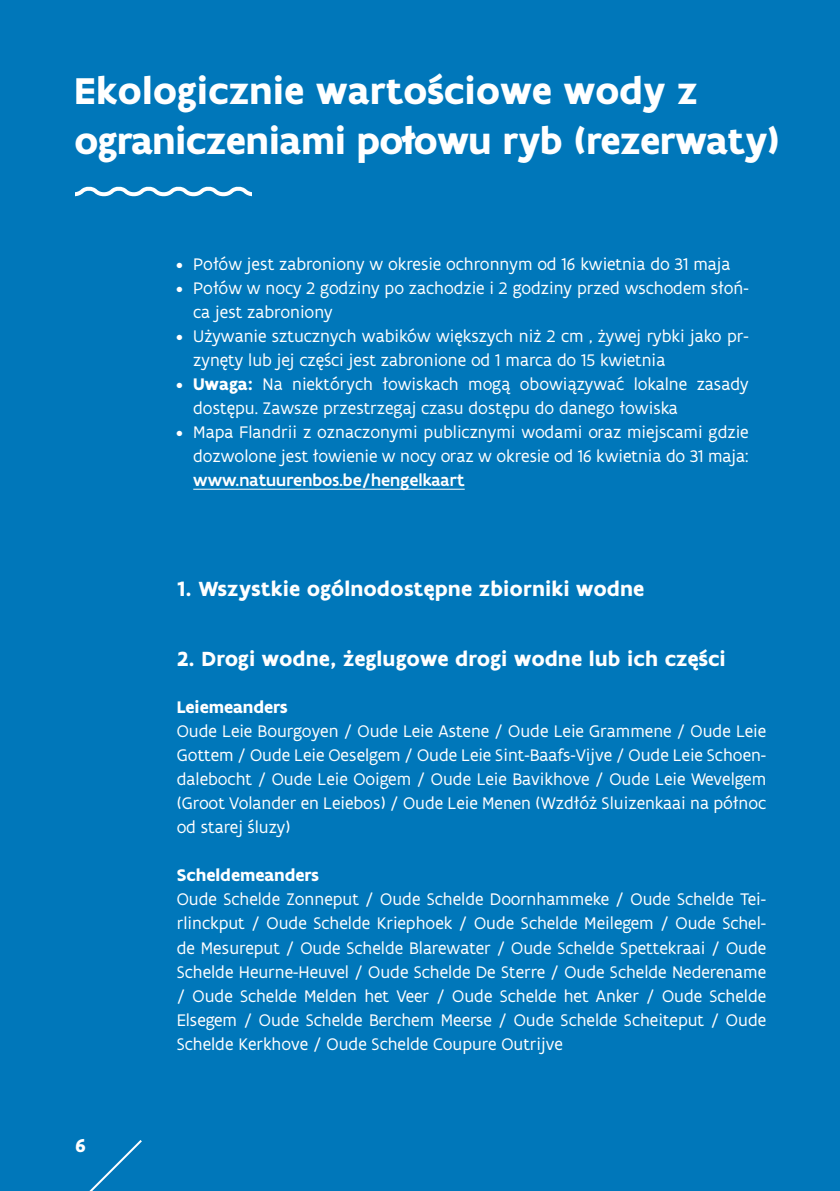
<style>
.page{position:relative;width:840px;height:1191px;background:#fff}
.page>*{position:absolute;margin:0;border:0;box-sizing:border-box;transform-origin:0 0}
.t1{font:700 40px/50px "Flanders Art Sans";letter-spacing:-.015em;color:#fff}
.t2{font:700 22px "Flanders Art Sans";letter-spacing:.005em;color:#fff}
.t3{font:700 20px "Flanders Art Sans";color:#fff}
.t4{font:18px/24px "Flanders Art Sans";color:#fff}
.t5{font:500 18px "Flanders Art Sans";color:#fff}
.t6{font:700 18px "Flanders Art Sans";color:#fff}
.s1{font-weight:700}
</style>
<div class="page">
<div style="left:0;top:0;width:839px;height:1191px;background:#0077ba"></div>
<hr style="left:193px;top:489px;width:271px;height:1px;background:#fff">
<svg style="left:89px;top:1140px;width:53px;height:51px"></svg>
<svg style="left:76px;top:186px;width:175px;height:11px"></svg>
<h1 class="t1" style="left:74px;top:66px;width:707px">Ekologicznie wartościowe wody z ograniczeniami połowu ryb (rezerwaty)</h1>
<p class="t4" style="left:176px;top:252px;width:555px">• Połów jest zabroniony w okresie ochronnym od 16 kwietnia do 31 maja</p>
<p class="t4" style="left:193px;top:276px;width:556px;text-indent:-17px">• Połów w nocy 2 godziny po zachodzie i 2 godziny przed wschodem słoń&shy;ca jest zabroniony</p>
<p class="t4" style="left:193px;top:324px;width:556px;text-indent:-17px">• Używanie sztucznych wabików większych niż 2 cm , żywej rybki jako pr&shy;zynęty lub jej części jest zabronione od 1 marca do 15 kwietnia</p>
<p class="t4" style="left:193px;top:372px;width:556px;text-indent:-17px">• <span class="s1">Uwaga:</span> Na niektórych łowiskach mogą obowiązywać lokalne zasady dostępu. Zawsze przestrzegaj czasu dostępu do danego łowiska</p>
<p class="t4" style="left:176px;top:420px;width:573px;text-align:right">• Mapa Flandrii z oznaczonymi publicznymi wodami oraz miejscami gdzie dozwolone jest łowienie w nocy oraz w okresie od 16 kwietnia do 31 maja:</p>
<p class="t5" style="left:193px;top:469px;width:273px">www.natuurenbos.be/hengelkaart</p>
<p class="t2" style="left:177px;top:575px;width:469px">1. Wszystkie ogólnodostępne zbiorniki wodne</p>
<p class="t3" style="left:75px;top:1133px;width:12px">6</p>
<p class="t2" style="left:177px;top:645px;width:550px">2. Drogi wodne, żeglugowe drogi wodne lub ich części</p>
<p class="t6" style="left:177px;top:696px;width:113px">Leiemeanders</p>
<p class="t4" style="left:177px;top:719px;width:590px;text-align:justify">Oude Leie Bourgoyen / Oude Leie Astene / Oude Leie Grammene / Oude Leie Gottem / Oude Leie Oeselgem / Oude Leie Sint-Baafs-Vijve / Oude Leie Schoen&shy;dalebocht / Oude Leie Ooigem / Oude Leie Bavikhove / Oude Leie Wevelgem (Groot Volander en Leiebos) / Oude Leie Menen (Wzdłóż Sluizenkaai na północ od starej śluzy)</p>
<p class="t6" style="left:177px;top:864px;width:144px">Scheldemeanders</p>
<p class="t4" style="left:177px;top:887px;width:590px;text-align:justify">Oude Schelde Zonneput / Oude Schelde Doornhammeke / Oude Schelde Tei&shy;rlinckput / Oude Schelde Kriephoek / Oude Schelde Meilegem / Oude Schel&shy;de Mesureput / Oude Schelde Blarewater / Oude Schelde Spettekraai / Oude Schelde Heurne-Heuvel / Oude Schelde De Sterre / Oude Schelde Nederename / Oude Schelde Melden het Veer / Oude Schelde het Anker / Oude Schelde Elsegem / Oude Schelde Berchem Meerse / Oude Schelde Scheiteput / Oude Schelde Kerkhove / Oude Schelde Coupure Outrijve</p>
</div>
